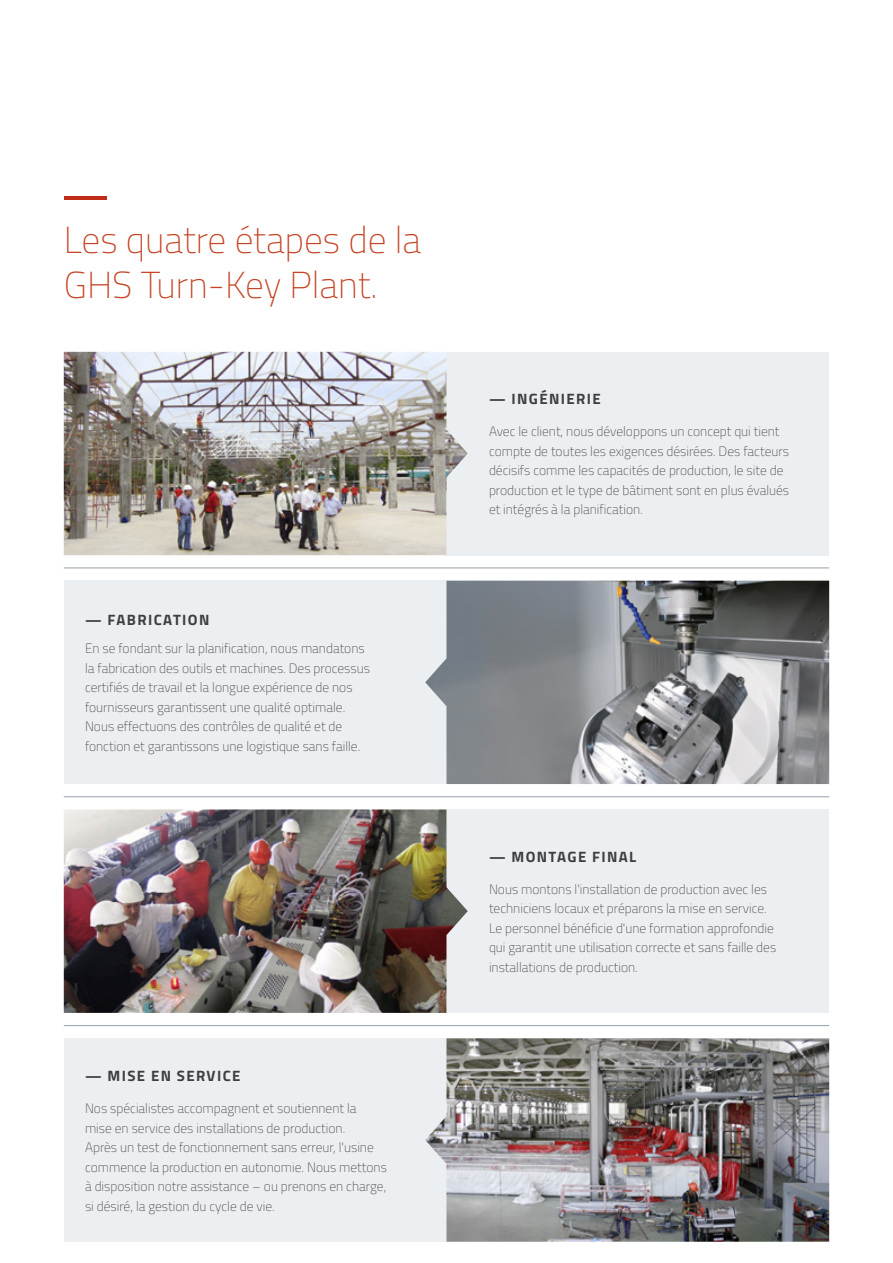
<style>
.page{position:relative;width:893px;height:1263px;background:#fff}
.page>*{position:absolute;margin:0;border:0;box-sizing:border-box;transform-origin:0 0}
.Headline_2{font:100 37.5px/45px "Titillium";color:#c54425}
.Introline_Fließtext{font:700 15px "Titillium";letter-spacing:.09em;color:#3e3e3f}
.Fließtext_2{font:100 13.5px/19.5px "Titillium";color:#3e3e3f}
</style>
<div class="page">
<div style="left:64px;top:1038px;width:382px;height:204px;background:#eceff1"></div>
<div style="left:64px;top:581px;width:382px;height:203px;background:#eceff1"></div>
<div style="left:446px;top:809px;width:383px;height:204px;background:#eceff1"></div>
<div style="left:446px;top:352px;width:383px;height:203px;background:#eceff1"></div>
<img style="left:425px;top:1038px;width:404px;height:204px">
<img style="left:425px;top:581px;width:404px;height:203px">
<img style="left:64px;top:809px;width:404px;height:204px">
<img style="left:64px;top:352px;width:404px;height:203px">
<hr style="left:64px;top:1025px;width:765px;height:1px;background:#94a2aa">
<hr style="left:64px;top:796px;width:765px;height:1px;background:#94a2aa">
<hr style="left:64px;top:567px;width:765px;height:1px;background:#94a2aa">
<hr style="left:64px;top:196px;width:42px;height:3px;background:#c02d19">
<p class="Headline_2" style="left:64px;top:215px;width:359px">Les quatre étapes de la<br>GHS Turn-Key Plant.</p>
<p class="Introline_Fließtext" style="left:85px;top:608px;width:126px">— FABRICATION</p>
<p class="Fließtext_2" style="left:85px;top:638px;width:286px">En se fondant sur la planification, nous mandatons la fabrication des outils et machines. Des processus certifiés de travail et la longue expérience de nos fournisseurs garantissent une qualité optimale.<br>Nous effectuons des contrôles de qualité et de fonction et garantissons une logistique sans faille.</p>
<p class="Introline_Fließtext" style="left:85px;top:1064px;width:157px">— MISE EN SERVICE</p>
<p class="Fließtext_2" style="left:85px;top:1098px;width:303px">Nos spécialistes accompagnent et soutiennent la<br>mise en service des installations de production.<br>Après un test de fonctionnement sans erreur, l'usine commence la production en autonomie. Nous mettons à disposition notre assistance – ou prenons en charge, si désiré, la gestion du cycle de vie.</p>
<p class="Introline_Fließtext" style="left:489px;top:387px;width:113px">— INGÉNIERIE</p>
<p class="Fließtext_2" style="left:489px;top:421px;width:302px">Avec le client, nous développons un concept qui tient compte de toutes les exigences désirées. Des facteurs décisifs comme les capacités de production, le site de production et le type de bâtiment sont en plus évalués et intégrés à la planification.</p>
<p class="Introline_Fließtext" style="left:489px;top:845px;width:149px">— MONTAGE FINAL</p>
<p class="Fließtext_2" style="left:489px;top:879px;width:289px">Nous montons l'installation de production avec les techniciens locaux et préparons la mise en service.<br>Le personnel bénéficie d'une formation approfondie qui garantit une utilisation correcte et sans faille des installations de production.</p>
</div>
